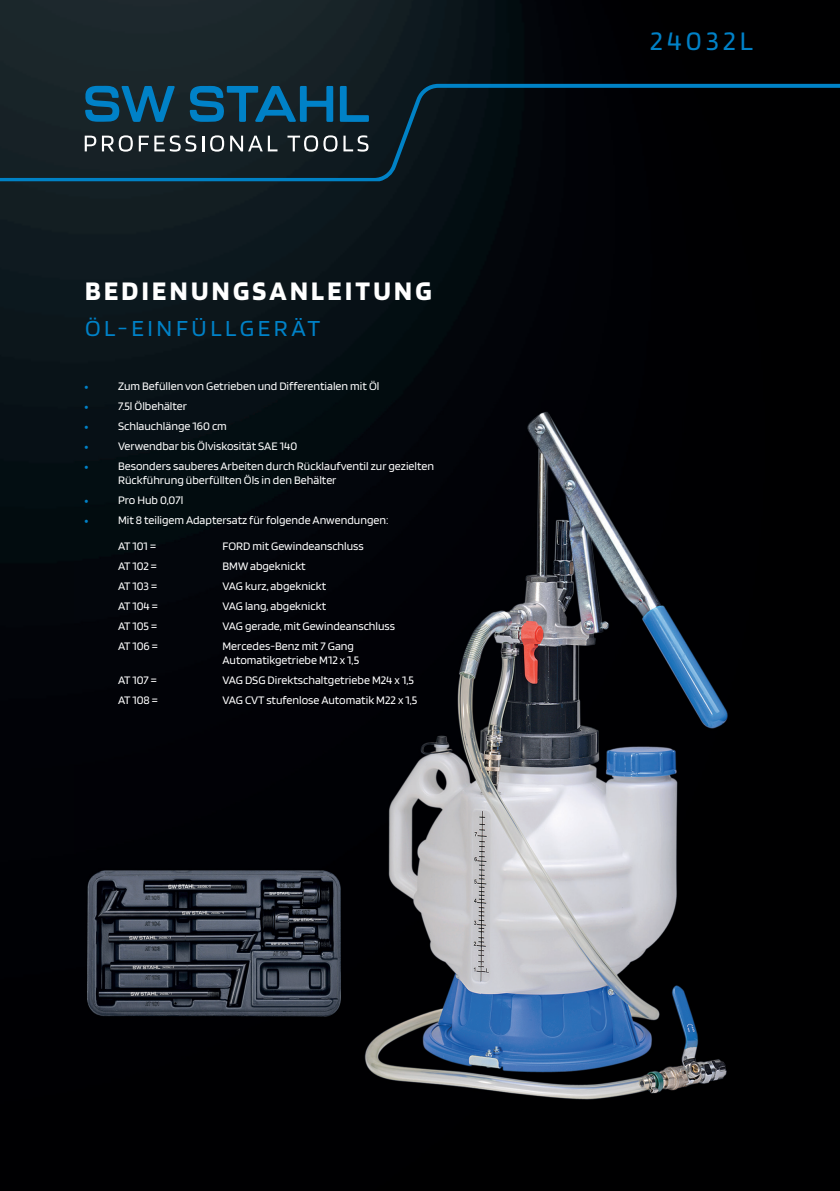
<style>
.page{position:relative;width:840px;height:1191px;background:#fff}
.page>*{position:absolute;margin:0;border:0;box-sizing:border-box;transform-origin:0 0}
.t1{font:700 28px "Blinker";letter-spacing:.12em;color:#fff}
.t2{font:28px "Blinker";letter-spacing:.15em;color:#0081c7}
.t3{font:24px "Blinker";letter-spacing:.15em;color:#0081c7}
.t4{font:12px/14px "Blinker";color:#fff}
.t5{font:700 condensed 12px "Minion Pro";color:#0081c7}
</style>
<div class="page">
<img style="left:0;top:0;width:839px;height:1191px">
<img style="left:74px;top:400px;width:678px;height:706px">
<img style="left:0;top:84px;width:839px;height:97px">
<h1 class="t1" style="left:85px;top:277px;width:348px">BEDIENUNGSANLEITUNG</h1>
<h2 class="t3" style="left:85px;top:316px;width:236px">ÖL-EINFÜLLGERÄT</h2>
<p class="t5" style="left:84px;top:378px;width:6px">•</p>
<p class="t4" style="left:118px;top:379px;width:263px">Zum Befüllen von Getrieben und Differentialen mit Öl</p>
<p class="t5" style="left:84px;top:398px;width:6px">•</p>
<p class="t4" style="left:118px;top:399px;width:70px">7.5l Ölbehälter</p>
<p class="t5" style="left:84px;top:418px;width:6px">•</p>
<p class="t4" style="left:118px;top:419px;width:110px">Schlauchlänge 160 cm</p>
<p class="t5" style="left:84px;top:438px;width:6px">•</p>
<p class="t4" style="left:118px;top:439px;width:181px">Verwendbar bis Ölviskosität SAE 140</p>
<p class="t5" style="left:84px;top:458px;width:6px">•</p>
<p class="t4" style="left:118px;top:459px;width:317px">Besonders sauberes Arbeiten durch Rücklaufventil zur gezielten<br>Rückführung überfüllten Öls in den Behälter</p>
<p class="t5" style="left:84px;top:492px;width:6px">•</p>
<p class="t4" style="left:118px;top:493px;width:67px">Pro Hub 0,07l</p>
<p class="t5" style="left:84px;top:512px;width:6px">•</p>
<p class="t4" style="left:118px;top:507px;width:272px;line-height:26px">Mit 8 teiligem Adaptersatz für folgende Anwendungen:<br>AT 101 =</p>
<p class="t4" style="left:222px;top:539px;width:143px">FORD mit Gewindeanschluss</p>
<p class="t4" style="left:118px;top:559px;width:40px">AT 102 =</p>
<p class="t4" style="left:222px;top:559px;width:85px">BMW abgeknickt</p>
<p class="t4" style="left:118px;top:579px;width:41px">AT 103 =</p>
<p class="t4" style="left:222px;top:579px;width:105px">VAG kurz, abgeknickt</p>
<p class="t4" style="left:118px;top:599px;width:41px">AT 104 =</p>
<p class="t4" style="left:222px;top:599px;width:105px">VAG lang, abgeknickt</p>
<p class="t4" style="left:118px;top:619px;width:41px">AT 105 =</p>
<p class="t4" style="left:222px;top:619px;width:174px">VAG gerade, mit Gewindeanschluss</p>
<p class="t4" style="left:118px;top:639px;width:41px">AT 106 =</p>
<p class="t4" style="left:222px;top:639px;width:138px">Mercedes-Benz mit 7 Gang<br>Automatikgetriebe M12 x 1,5</p>
<p class="t4" style="left:118px;top:673px;width:40px">AT 107 =</p>
<p class="t4" style="left:222px;top:673px;width:193px">VAG DSG Direktschaltgetriebe M24 x 1,5</p>
<p class="t4" style="left:118px;top:693px;width:41px">AT 108 =</p>
<p class="t4" style="left:222px;top:693px;width:196px">VAG CVT stufenlose Automatik M22 x 1,5</p>
<h1 class="t2" style="left:649px;top:26px;width:104px">24032L</h1>
</div>
